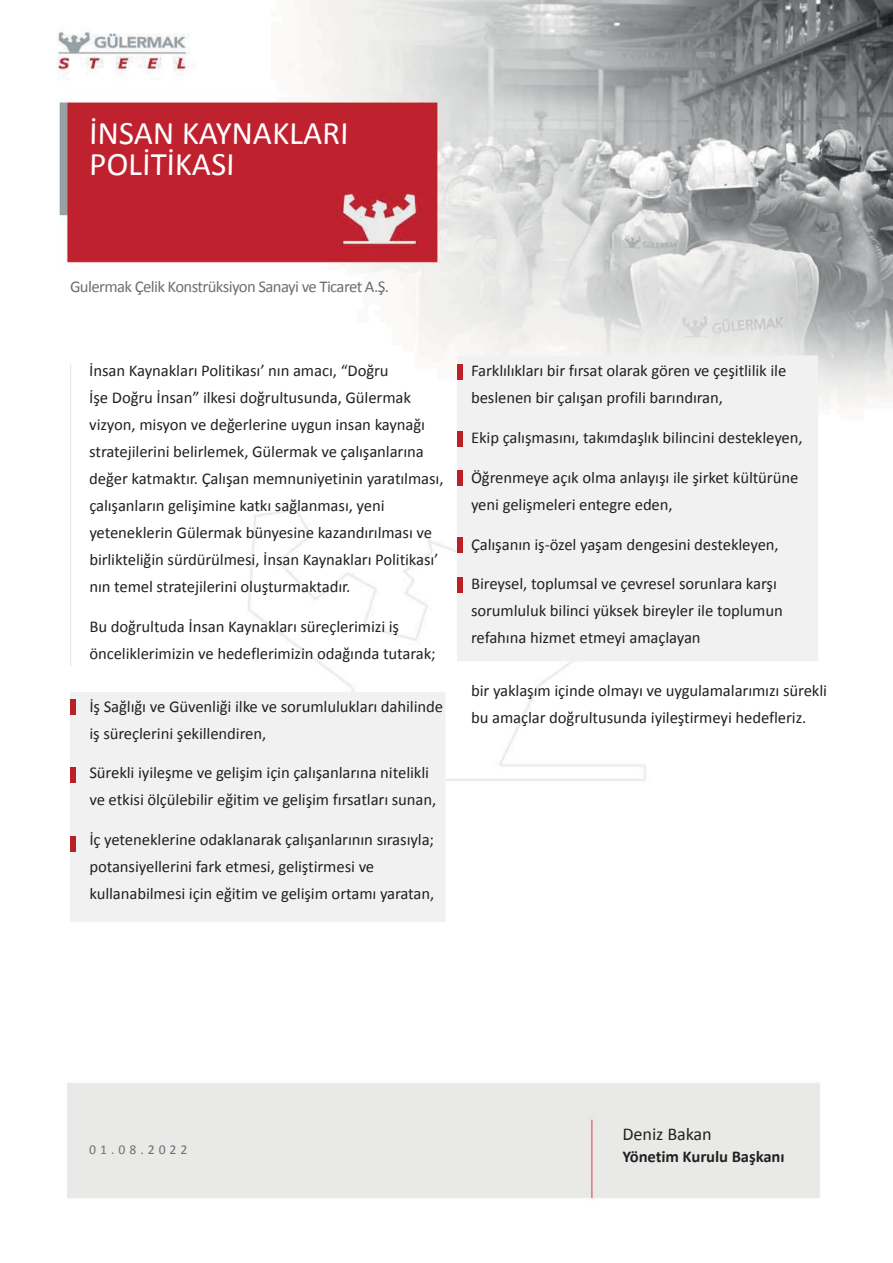
<style>
.page{position:relative;width:893px;height:1263px;background:#fff}
.page>*{position:absolute;margin:0;border:0;box-sizing:border-box;transform-origin:0 0}
.t1{font:33px/31.5px "Calibri";color:#fff}
.t2{font:18px "Calibri";color:#231f20}
.t3{font:16.5px/27px "Calibri";color:#231f20}
.t4{font:16.5px "Calibri";color:#6d6e71}
.t5{font:700 16.5px "Calibri";color:#231f20}
.t6{font:13.5px "Calibri";color:#6d6e71}
</style>
<div class="page">
<img style="left:57px;top:0;width:836px;height:1201px">
<div style="left:460px;top:358px;width:355px;height:300px;background:#f1f1f1"></div>
<div style="left:457px;top:355px;width:361px;height:306px;border:2px solid #f1f1f1"></div>
<div style="left:73px;top:695px;width:369px;height:224px;background:#f1f1f1"></div>
<div style="left:70px;top:692px;width:375px;height:230px;border:2px solid #f1f1f1"></div>
<div style="left:70px;top:699px;width:6px;height:15px;background:#ba2025"></div>
<div style="left:70px;top:767px;width:6px;height:16px;background:#ba2025"></div>
<div style="left:70px;top:836px;width:6px;height:16px;background:#ba2025"></div>
<hr style="left:70px;top:364px;width:1px;height:302px;background:#e6e7e8">
<div style="left:457px;top:364px;width:6px;height:15px;background:#ba2025"></div>
<div style="left:457px;top:431px;width:6px;height:16px;background:#ba2025"></div>
<div style="left:457px;top:470px;width:6px;height:16px;background:#ba2025"></div>
<div style="left:457px;top:537px;width:6px;height:15px;background:#ba2025"></div>
<div style="left:457px;top:577px;width:6px;height:15px;background:#ba2025"></div>
<h1 class="t1" style="left:89px;top:116px;width:261px">İNSAN KAYNAKLARI<br>POLİTİKASI</h1>
<p class="t4" style="left:70px;top:277px;width:321px">Gulermak Çelik Konstrüksiyon Sanayi ve Ticaret .Ş.A</p>
<p class="t3" style="left:89px;top:357px;width:356px">İnsan Kaynakları Politikası’ nın amacı “, Doğru<br>İşe Doğru İnsan” ilkesi doğrultusunda, Gülermak vizyon, misyon ve değerlerine uygun insan kaynağı stratejilerini belirlemek, Gülermak ve çalışanlarına değer katmaktır. Çalışan memnuniyetinin yaratılması, çalışanların gelişimine katkı sağlanması, yeni yeteneklerin Gülermak bünyesine kazandırılması ve birlikteliğin sürdürülmesi, İnsan Kaynakları Politikası‘ nın temel stratejilerini oluşturmaktadır.</p>
<p class="t3" style="left:89px;top:612px;width:348px">Bu doğrultuda İnsan Kaynakları süreçlerimizi iş önceliklerimizin ve hedeflerimizin odağında tutarak;</p>
<p class="t3" style="left:89px;top:692px;width:355px">İş Sağlığı ve Güvenliği ilke ve sorumlulukları dahilinde iş süreçlerini şekillendiren,</p>
<p class="t3" style="left:89px;top:759px;width:349px">Sürekli iyileşme ve gelişim için çalışanlarına nitelikli ve etkisi ölçülebilir eğitim ve gelişim fırsatları sunan,</p>
<p class="t3" style="left:89px;top:825px;width:347px">İç yeteneklerine odaklanarak çalışanlarının sırasıyla; potansiyellerini fark etmesi, geliştirmesi ve kullanabilmesi için eğitim ve gelişim ortamı yaratan,</p>
<p class="t3" style="left:471px;top:356px;width:317px">Farklılıkları bir fırsat olarak gören ve çeşitlilik ile beslenen bir çalışan profili barındıran,</p>
<p class="t3" style="left:471px;top:423px;width:333px">Ekip çalışmasını, takımdaşlık bilincini destekleyen,</p>
<p class="t3" style="left:471px;top:463px;width:329px">Öğrenmeye açık olma anlayışı ile şirket kültürüne yeni gelişmeleri entegre eden,</p>
<p class="t3" style="left:471px;top:530px;width:309px">Çalışanın iş-özel yaşam dengesini destekleyen,</p>
<p class="t3" style="left:471px;top:569px;width:313px">Bireysel, toplumsal ve çevresel sorunlara karşı sorumluluk bilinci yüksek bireyler ile toplumun refahına hizmet etmeyi amaçlayan</p>
<p class="t3" style="left:471px;top:676px;width:358px">bir yaklaşım içinde olmayı ve uygulamalarımızı sürekli bu amaçlar doğrultusunda iyileştirmeyi hedefleriz.</p>
<p class="t6" style="left:89px;top:1141px;width:100px">01.08.2022</p>
<p class="t2" style="left:622px;top:1123px;width:91px">Deniz Bakan</p>
<p class="t5" style="left:622px;top:1146px;width:164px">Yönetim Kurulu Başkanı</p>
</div>
